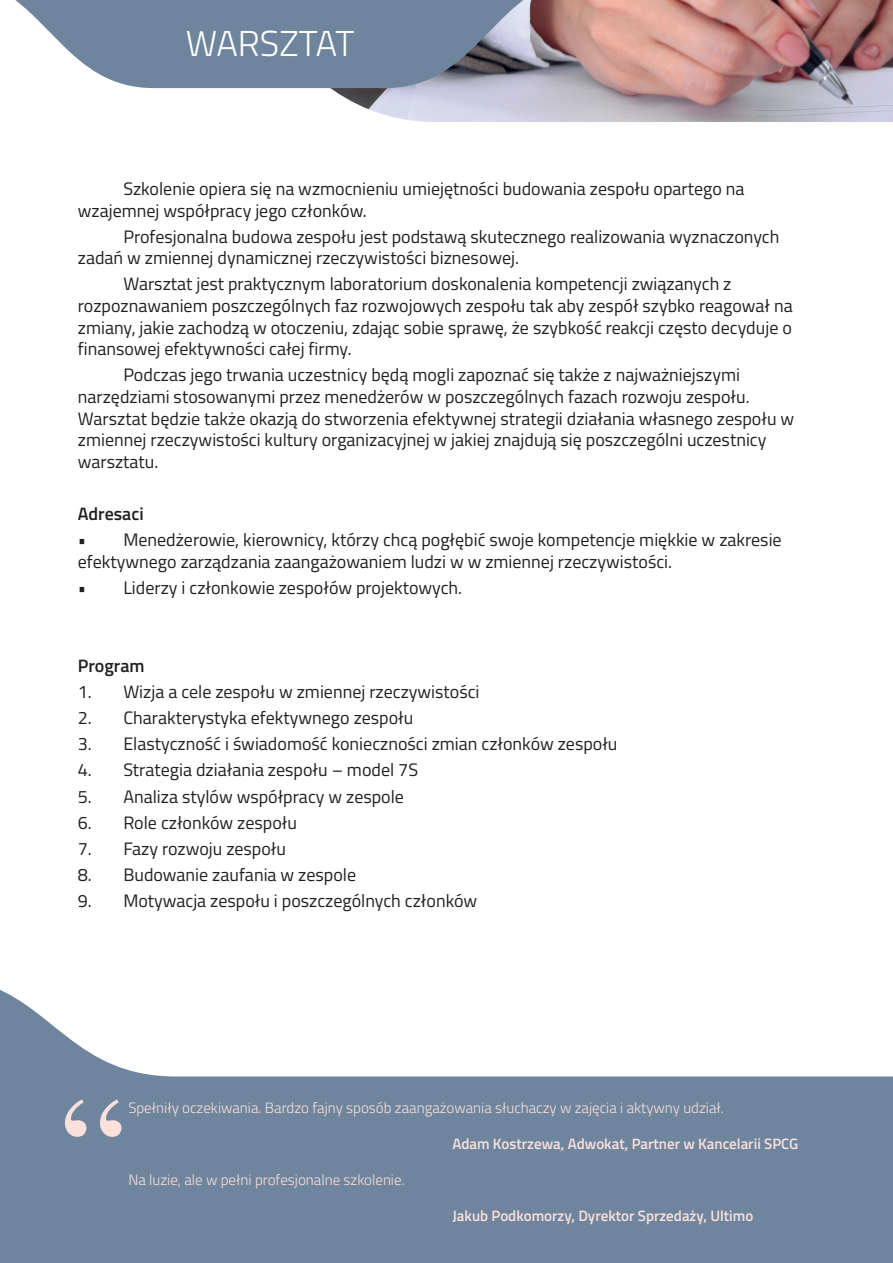
<style>
.page{position:relative;width:893px;height:1263px;background:#fff}
.page>*{position:absolute;margin:0;border:0;box-sizing:border-box;transform-origin:0 0}
.t1{font:300 36px "Titillium Web";color:#fff}
.t2{font:18px/21.6px "Titillium Web";color:#231f20}
.t3{font:600 18px "Titillium Web";color:#231f20}
.t4{font:300 15px "Titillium Web";color:#fbe0db}
.t5{font:600 15px "Titillium Web";color:#fbe0db}
</style>
<div class="page">
<img style="left:236px;top:0;width:657px;height:122px">
<svg style="left:15px;top:0;width:549px;height:88px;background:#8190a4"></svg>
<svg style="left:0;top:990px;width:893px;height:273px;fill:#6e859d"></svg>
<svg style="left:65px;top:1099px;width:56px;height:38px;background:#a2a6b3"></svg>
<h1 class="t1" style="left:186px;top:17px;width:170px">WARSZTAT</h1>
<p class="t2" style="left:78px;top:177px;width:668px;text-indent:46px">Szkolenie opiera się na wzmocnieniu umiejętności budowania zespołu opartego na wzajemnej współpracy jego członków.</p>
<p class="t2" style="left:78px;top:225px;width:703px;text-indent:46px">Profesjonalna budowa zespołu jest podstawą skutecznego realizowania wyznaczonych zadań w zmiennej dynamicznej rzeczywistości biznesowej.</p>
<p class="t2" style="left:78px;top:272px;width:716px;text-indent:46px">Warsztat jest praktycznym laboratorium doskonalenia kompetencji związanych z rozpoznawaniem poszczególnych faz rozwojowych zespołu tak aby zespół szybko reagował na zmiany, jakie zachodzą w otoczeniu, zdając sobie sprawę, że szybkość reakcji często decyduje o finansowej efektywności całej firmy.</p>
<p class="t2" style="left:78px;top:363px;width:718px;text-indent:46px">Podczas jego trwania uczestnicy będą mogli zapoznać się także z najważniejszymi narzędziami stosowanymi przez menedżerów w poszczególnych fazach rozwoju zespołu.<br>Warsztat będzie także okazją do stworzenia efektywnej strategii działania własnego zespołu w zmiennej rzeczywistości kultury organizacyjnej w jakiej znajdują się poszczególni uczestnicy warsztatu.</p>
<p class="t3" style="left:78px;top:500px;width:67px">Adresaci</p>
<p class="t2" style="left:78px;top:528px;width:705px">• Menedżerowie, kierownicy, którzy chcą pogłębić swoje kompetencje miękkie w zakresie efektywnego zarządzania zaangażowaniem ludzi w w zmiennej rzeczywistości.</p>
<p class="t2" style="left:78px;top:576px;width:386px">• Liderzy i członkowie zespołów projektowych.</p>
<p class="t3" style="left:78px;top:652px;width:68px">Program</p>
<p class="t2" style="left:78px;top:680px;width:403px">1. Wizja a cele zespołu w zmiennej rzeczywistości</p>
<p class="t2" style="left:78px;top:706px;width:337px">2. Charakterystyka efektywnego zespołu</p>
<p class="t2" style="left:78px;top:732px;width:541px">3. Elastyczność i świadomość konieczności zmian członków zespołu</p>
<p class="t2" style="left:78px;top:758px;width:342px">4. Strategia działania zespołu – model 7S</p>
<p class="t2" style="left:78px;top:784px;width:328px">5. Analiza stylów współpracy w zespole</p>
<p class="t2" style="left:78px;top:811px;width:221px">6. Role członków zespołu</p>
<p class="t2" style="left:78px;top:837px;width:210px">7. Fazy rozwoju zespołu</p>
<p class="t2" style="left:78px;top:863px;width:280px">8. Budowanie zaufania w zespole</p>
<p class="t2" style="left:78px;top:889px;width:401px">9. Motywacja zespołu i poszczególnych członków</p>
<p class="t4" style="left:128px;top:1097px;width:597px">Spełniły oczekiwania. Bardzo fajny sposób zaangażowania słuchaczy w zajęcia i aktywny udział.</p>
<p class="t5" style="left:452px;top:1133px;width:348px">Adam Kostrzewa, Adwokat, Partner w Kancelarii SPCG</p>
<p class="t4" style="left:128px;top:1169px;width:278px">Na luzie, ale w pełni profesjonalne szkolenie.</p>
<p class="t5" style="left:452px;top:1205px;width:302px">Jakub Podkomorzy, Dyrektor Sprzedaży, Ultimo</p>
</div>
